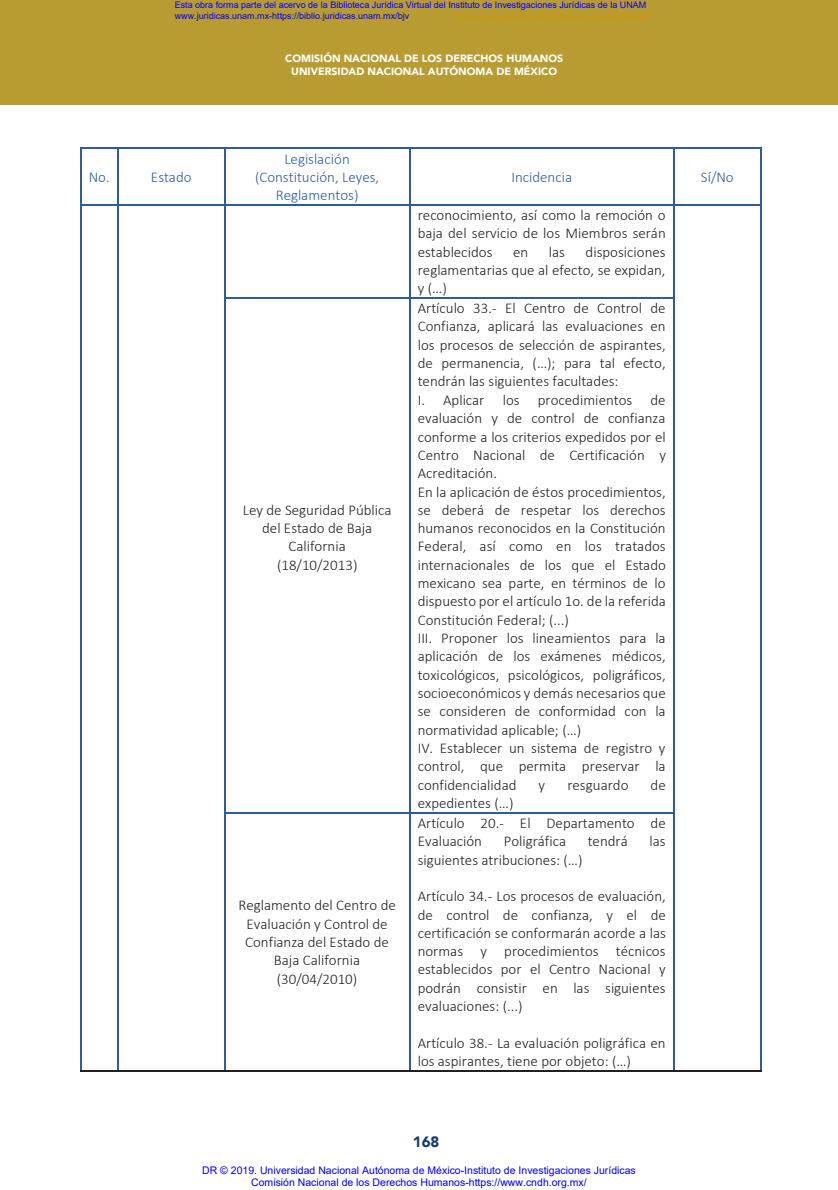
<style>
.page{position:relative;width:838px;height:1190px;background:#fff}
.page>*{position:absolute;margin:0;border:0;box-sizing:border-box;transform-origin:0 0}
.t1{font:300 15px/18.3px "Calibri";color:#231f20;text-align:justify}
.t2{font:300 15px/18.3px "Calibri";color:#2c5c9d;text-align:center}
.t3{font:900 15px "Avenir";color:#163c68}
.t4{font:10.5px/12.6px "Arial";color:#00f;text-align:center}
.t5{font:900 10.5px/13.5px "Avenir";color:#fff;text-align:center}
.t6{font:9px/10.8px "Arial";color:#00f}
.t7{font:9px "Arial";color:#cf9605}
</style>
<div class="page">
<div style="left:0;top:0;width:838px;height:105px;background:#b99c31"></div>
<hr style="left:81px;top:148px;width:36px;height:1px;background:#2c5c9d">
<hr style="left:119px;top:148px;width:105px;height:1px;background:#2c5c9d">
<hr style="left:225px;top:148px;width:184px;height:1px;background:#2c5c9d">
<hr style="left:410px;top:148px;width:263px;height:1px;background:#2c5c9d">
<hr style="left:675px;top:148px;width:85px;height:1px;background:#2c5c9d">
<hr style="left:80px;top:149px;width:1px;height:55px;background:#2c5c9d">
<hr style="left:117px;top:149px;width:2px;height:55px;background:#2c5c9d">
<hr style="left:224px;top:149px;width:1px;height:55px;background:#2c5c9d">
<hr style="left:409px;top:149px;width:1px;height:55px;background:#2c5c9d">
<hr style="left:673px;top:149px;width:2px;height:55px;background:#2c5c9d">
<hr style="left:760px;top:149px;width:2px;height:55px;background:#2c5c9d">
<hr style="left:81px;top:204px;width:36px;height:1px;background:#2c5c9d">
<hr style="left:119px;top:204px;width:105px;height:1px;background:#2c5c9d">
<hr style="left:225px;top:204px;width:184px;height:1px;background:#2c5c9d">
<hr style="left:410px;top:204px;width:263px;height:1px;background:#2c5c9d">
<hr style="left:675px;top:204px;width:85px;height:1px;background:#2c5c9d">
<hr style="left:80px;top:205px;width:1px;height:92px;background:#2c5c9d">
<hr style="left:117px;top:205px;width:2px;height:92px;background:#2c5c9d">
<hr style="left:224px;top:205px;width:1px;height:92px;background:#2c5c9d">
<hr style="left:409px;top:205px;width:1px;height:92px;background:#2c5c9d">
<hr style="left:673px;top:205px;width:2px;height:92px;background:#2c5c9d">
<hr style="left:760px;top:205px;width:2px;height:92px;background:#2c5c9d">
<hr style="left:225px;top:297px;width:184px;height:1px;background:#2c5c9d">
<hr style="left:410px;top:297px;width:263px;height:1px;background:#2c5c9d">
<hr style="left:80px;top:298px;width:1px;height:513px;background:#2c5c9d">
<hr style="left:117px;top:298px;width:2px;height:513px;background:#2c5c9d">
<hr style="left:224px;top:298px;width:1px;height:513px;background:#2c5c9d">
<hr style="left:409px;top:298px;width:1px;height:513px;background:#2c5c9d">
<hr style="left:673px;top:298px;width:2px;height:513px;background:#2c5c9d">
<hr style="left:760px;top:298px;width:2px;height:513px;background:#2c5c9d">
<hr style="left:225px;top:811px;width:184px;height:2px;background:#2c5c9d">
<hr style="left:410px;top:811px;width:263px;height:2px;background:#2c5c9d">
<hr style="left:80px;top:813px;width:1px;height:256px;background:#2c5c9d">
<hr style="left:81px;top:1069px;width:36px;height:2px;background:#231f20">
<hr style="left:117px;top:813px;width:2px;height:256px;background:#2c5c9d">
<hr style="left:119px;top:1069px;width:105px;height:2px;background:#231f20">
<hr style="left:224px;top:813px;width:1px;height:256px;background:#2c5c9d">
<hr style="left:225px;top:1069px;width:184px;height:2px;background:#231f20">
<hr style="left:409px;top:813px;width:1px;height:256px;background:#2c5c9d">
<hr style="left:410px;top:1069px;width:263px;height:2px;background:#231f20">
<hr style="left:673px;top:813px;width:2px;height:256px;background:#2c5c9d">
<hr style="left:675px;top:1069px;width:85px;height:2px;background:#231f20">
<hr style="left:760px;top:813px;width:2px;height:256px;background:#2c5c9d">
<p class="t6" style="left:175px;top:0;width:473px">Esta obra forma parte del acervo de la Biblioteca Jurídica Virtual del Instituto de Investigaciones Jurídicas de la UNAM www.juridicas.unam.mx-https://biblio.juridicas.unam.mx/bjv</p>
<p class="t7" style="left:460px;top:10px;width:189px">Libro completo en: https://tinyurl.com/4vc5wxra</p>
<p class="t5" style="left:285px;top:51px;width:279px">COMISIÓN NACIONAL DE LOS DERECHOS HUMANOS<br>UNIVERSIDAD NACIONAL AUTÓNOMA DE MÉXICO</p>
<p class="t2" style="left:89px;top:168px;width:22px">No.</p>
<p class="t2" style="left:151px;top:168px;width:42px">Estado</p>
<p class="t2" style="left:255px;top:149px;width:126px">Legislación (Constitución, Leyes,<br>Reglamentos)</p>
<p class="t1" style="left:243px;top:500px;width:150px;text-align:center">Ley de Seguridad Pública del Estado de Baja<br>California<br>(18/10/2013)</p>
<p class="t1" style="left:238px;top:895px;width:159px;text-align:center">Reglamento del Centro de<br>Evaluación y Control de<br>Confianza del Estado de<br>Baja California (30/04/2010)</p>
<p class="t2" style="left:511px;top:168px;width:62px">Incidencia</p>
<p class="t2" style="left:701px;top:168px;width:34px">Sí/No</p>
<p class="t1" style="left:418px;top:206px;width:250px">reconocimiento, así como la remoción o baja del servicio de los Miembros serán establecidos</p>
<p class="t1" style="left:513px;top:242px;width:17px">en</p>
<p class="t1" style="left:549px;top:242px;width:18px">las</p>
<p class="t1" style="left:418px;top:242px;width:249px;text-indent:168px">disposiciones reglamentarias que al efecto, se expidan, y (…)</p>
<p class="t1" style="left:418px;top:299px;width:250px;text-align:left">Artículo 33.- El Centro de Control de Confianza, aplicará las evaluaciones en los procesos de selección de aspirantes, de permanencia, (…); para tal efecto, tendrán las siguientes facultades:<br>I. Aplicar los procedimientos de evaluación y de control de confianza conforme a los criterios expedidos por el Centro Nacional de Certificación y Acreditación.<br>En la aplicación de éstos procedimientos, se deberá de respetar los derechos humanos reconocidos en la Constitución Federal, así como en los tratados internacionales de los que el Estado mexicano sea parte, en términos de lo dispuesto por el artículo 1o. de la referida Constitución Federal; (...)<br>III. Proponer los lineamientos para la aplicación de los exámenes médicos, toxicológicos, psicológicos, poligráficos, socioeconómicos y demás necesarios que se consideren de conformidad con la normatividad aplicable; (…)<br>IV. Establecer un sistema de registro y control, que permita preservar la confidencialidad</p>
<p class="t1" style="left:539px;top:775px;width:8px">y</p>
<p class="t1" style="left:567px;top:775px;width:63px">resguardo</p>
<p class="t1" style="left:651px;top:775px;width:17px">de</p>
<p class="t1" style="left:418px;top:793px;width:97px">expedientes (…)</p>
<p class="t1" style="left:418px;top:813px;width:249px">Artículo 20.- El Departamento de<br>Evaluación</p>
<p class="t1" style="left:504px;top:831px;width:64px">Poligráfica</p>
<p class="t1" style="left:588px;top:831px;width:42px">tendrá</p>
<p class="t1" style="left:649px;top:831px;width:18px">las</p>
<p class="t1" style="left:418px;top:850px;width:166px">siguientes atribuciones: (…)</p>
<p class="t1" style="left:418px;top:886px;width:250px">Artículo 34.- Los procesos de evaluación, de control de confianza, y el de certificación se conformarán acorde a las normas y procedimientos técnicos establecidos por el Centro Nacional y podrán consistir en las siguientes evaluaciones: (...)</p>
<p class="t1" style="left:418px;top:1033px;width:249px">Artículo 38.- La evaluación poligráfica en los aspirantes, tiene por objeto: (…)</p>
<p class="t3" style="left:413px;top:1128px;width:28px">168</p>
<p class="t4" style="left:202px;top:1163px;width:435px">DR © 2019. Universidad Nacional Autónoma de México-Instituto de Investigaciones Jurídicas<br>Comisión Nacional de los Derechos Humanos-https://www.cndh.org.mx/</p>
</div>
